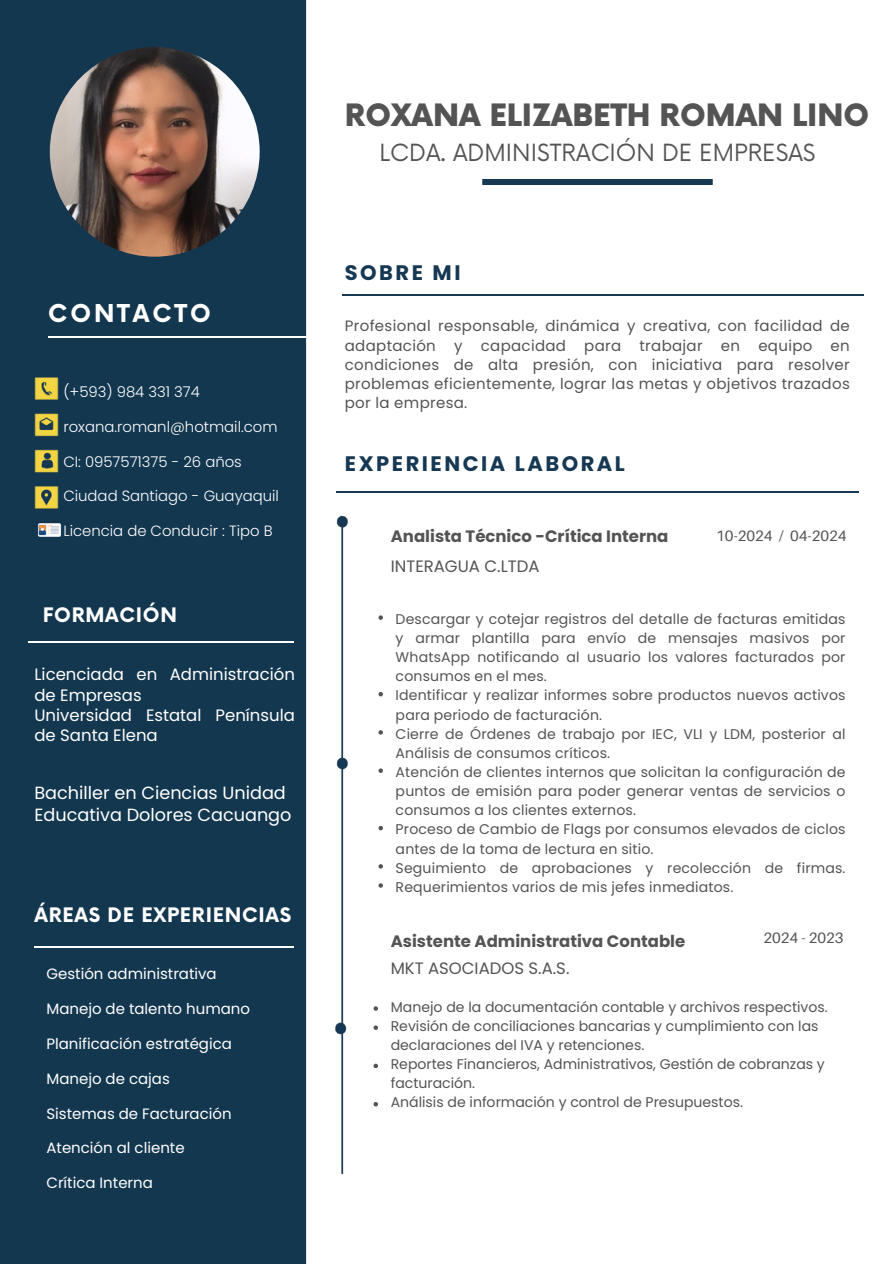
<style>
.page{position:relative;width:894px;height:1264px;background:#fff}
.page>*{position:absolute;margin:0;border:0;box-sizing:border-box;transform-origin:0 0}
.t1{font:900 30px "Now";color:#545454}
.t2{font:700 24px "Now";letter-spacing:.12em;color:#fff}
.t3{font:23.1px "Now";color:#545454}
.t4{font:700 21px "Poppins";letter-spacing:.12em;color:#163853}
.t5{font:700 19.5px "Now";letter-spacing:.035em;color:#fff}
.t6{font:17.7px/22.5px "Poppins";color:#fff}
.t7{font:700 16.5px/30.3px "Poppins";color:#545454}
.t8{font:16.5px/20.2px "Poppins";color:#fff}
.t9{font:15px/19.2px "Poppins";letter-spacing:.02em;color:#545454;text-align:justify}
.t10{font:15px "Poppins";color:#fff}
.t11{font:15px "Aileron";color:#545454}
.t12{font:300 14.85px "Poppins";color:#fff}
.t13{font:14.1px/19.2px "Poppins";letter-spacing:.01em;color:#545454}
.s1{font-weight:400}
</style>
<div class="page">
<div style="left:0;top:0;width:307px;height:1263px;background:#143750"></div>
<img style="left:482px;top:180px;width:231px;height:4px">
<img style="left:50px;top:47px;width:209px;height:210px;border-radius:50%">
<hr style="left:34px;top:946px;width:260px;height:2px;background:#fff">
<hr style="left:28px;top:641px;width:266px;height:1px;background:#fff">
<hr style="left:48px;top:336px;width:260px;height:1px;background:#fff">
<hr style="left:336px;top:491px;width:522px;height:1px;background:#163853">
<hr style="left:342px;top:294px;width:521px;height:2px;background:#163853">
<img style="left:335px;top:515px;width:13px;height:660px">
<img style="left:28px;top:370px;width:37px;height:145px">
<img style="left:30px;top:515px;width:39px;height:30px">
<svg style="left:373px;top:1006px;width:5px;height:4px"></svg>
<svg style="left:373px;top:1025px;width:5px;height:4px"></svg>
<svg style="left:373px;top:1063px;width:5px;height:5px"></svg>
<svg style="left:373px;top:1102px;width:5px;height:4px"></svg>
<svg style="left:378px;top:615px;width:5px;height:5px"></svg>
<svg style="left:378px;top:692px;width:5px;height:4px"></svg>
<svg style="left:378px;top:730px;width:5px;height:4px"></svg>
<svg style="left:378px;top:768px;width:5px;height:5px"></svg>
<svg style="left:378px;top:826px;width:5px;height:4px"></svg>
<svg style="left:378px;top:864px;width:5px;height:4px"></svg>
<svg style="left:378px;top:883px;width:5px;height:4px"></svg>
<h1 class="t2" style="left:48px;top:300px;width:164px">CONTACTO</h1>
<p class="t12" style="left:63px;top:381px;width:138px">(+593) 984 331 374</p>
<p class="t12" style="left:63px;top:416px;width:215px">roxana.romanl@hotmail.com</p>
<p class="t12" style="left:63px;top:451px;width:180px">CI: 0957571375 - 26 años</p>
<p class="t12" style="left:63px;top:486px;width:217px">Ciudad Santiago - Guayaquil</p>
<p class="t12" style="left:63px;top:520px;width:211px">Licencia de Conducir : Tipo B</p>
<p class="t5" style="left:43px;top:605px;width:136px">FORMACIÓN</p>
<h4 class="t8" style="left:34px;top:664px;width:262px">Licenciada en Administración de Empresas<br>Universidad Estatal Península de Santa Elena</h4>
<p class="t6" style="left:34px;top:781px;width:258px">Bachiller en Ciencias Unidad<br>Educativa Dolores Cacuango</p>
<p class="t5" style="left:34px;top:904px;width:258px">ÁREAS DE EXPERIENCIAS</p>
<h2 class="t10" style="left:46px;top:963px;width:172px">Gestión administrativa</h2>
<p class="t10" style="left:46px;top:998px;width:205px">Manejo de talento humano</p>
<h3 class="t10" style="left:46px;top:1032px;width:187px">Planificación estratégica</h3>
<p class="t10" style="left:46px;top:1067px;width:125px">Manejo de cajas</p>
<h3 class="t10" style="left:46px;top:1102px;width:187px">Sistemas de Facturación</h3>
<p class="t10" style="left:46px;top:1137px;width:140px">Atención al cliente</p>
<h4 class="t10" style="left:46px;top:1172px;width:108px">Crítica Interna</h4>
<p class="t1" style="left:345px;top:99px;width:525px">ROXANA ELIZABETH ROMAN LINO</p>
<p class="t3" style="left:379px;top:140px;width:437px">LCDA. ADMINISTRACIÓN DE EMPRESAS</p>
<p class="t4" style="left:345px;top:257px;width:117px">SOBRE MI</p>
<p class="t9" style="left:345px;top:316px;width:506px">Profesional responsable, dinámica y creativa, con facilidad de adaptación y capacidad para trabajar en equipo en condiciones de alta presión, con iniciativa para resolver problemas eficientemente, lograr las metas y objetivos trazados por la empresa.</p>
<p class="t4" style="left:345px;top:449px;width:281px">EXPERIENCIA LABORAL</p>
<h3 class="t7" style="left:390px;top:520px;width:279px">Analista Técnico -Crítica Interna<br><span class="s1">INTERAGUA C.LTDA</span></h3>
<h3 class="t11" style="left:716px;top:526px;width:132px">10-2024 / 04-2024</h3>
<p class="t13" style="left:395px;top:609px;width:451px;text-align:justify">Descargar y cotejar registros del detalle de facturas emitidas y armar plantilla para envío de mensajes masivos por WhatsApp notificando al usuario los valores facturados por consumos en el mes.</p>
<p class="t13" style="left:395px;top:686px;width:451px">Identificar y realizar informes sobre productos nuevos activos para periodo de facturación.</p>
<p class="t13" style="left:395px;top:724px;width:451px">Cierre de Órdenes de trabajo por IEC, VLI y LDM, posterior al<br>Análisis de consumos críticos.</p>
<p class="t13" style="left:395px;top:762px;width:451px;text-align:justify">Atención de clientes internos que solicitan la configuración de puntos de emisión para poder generar ventas de servicios o consumos a los clientes externos.</p>
<p class="t13" style="left:395px;top:819px;width:451px">Proceso de Cambio de Flags por consumos elevados de ciclos antes de la toma de lectura en sitio.</p>
<p class="t13" style="left:395px;top:858px;width:451px">Seguimiento de aprobaciones y recolección de firmas.<br>Requerimientos varios de mis jefes inmediatos.</p>
<p class="t7" style="left:390px;top:927px;width:296px;line-height:27px">Asistente Administrativa Contable<br><span class="s1">MKT ASOCIADOS S.A.S.</span></p>
<h4 class="t11" style="left:763px;top:928px;width:82px">2024 - 2023</h4>
<p class="t13" style="left:390px;top:997px;width:438px">Manejo de la documentación contable y archivos respectivos.<br>Revisión de conciliaciones bancarias y cumplimiento con las declaraciones del IVA y retenciones.</p>
<p class="t13" style="left:390px;top:1054px;width:435px">Reportes Financieros, Administrativos, Gestión de cobranzas y facturación.</p>
<p class="t13" style="left:390px;top:1092px;width:354px">Análisis de información y control de Presupuestos.</p>
</div>
